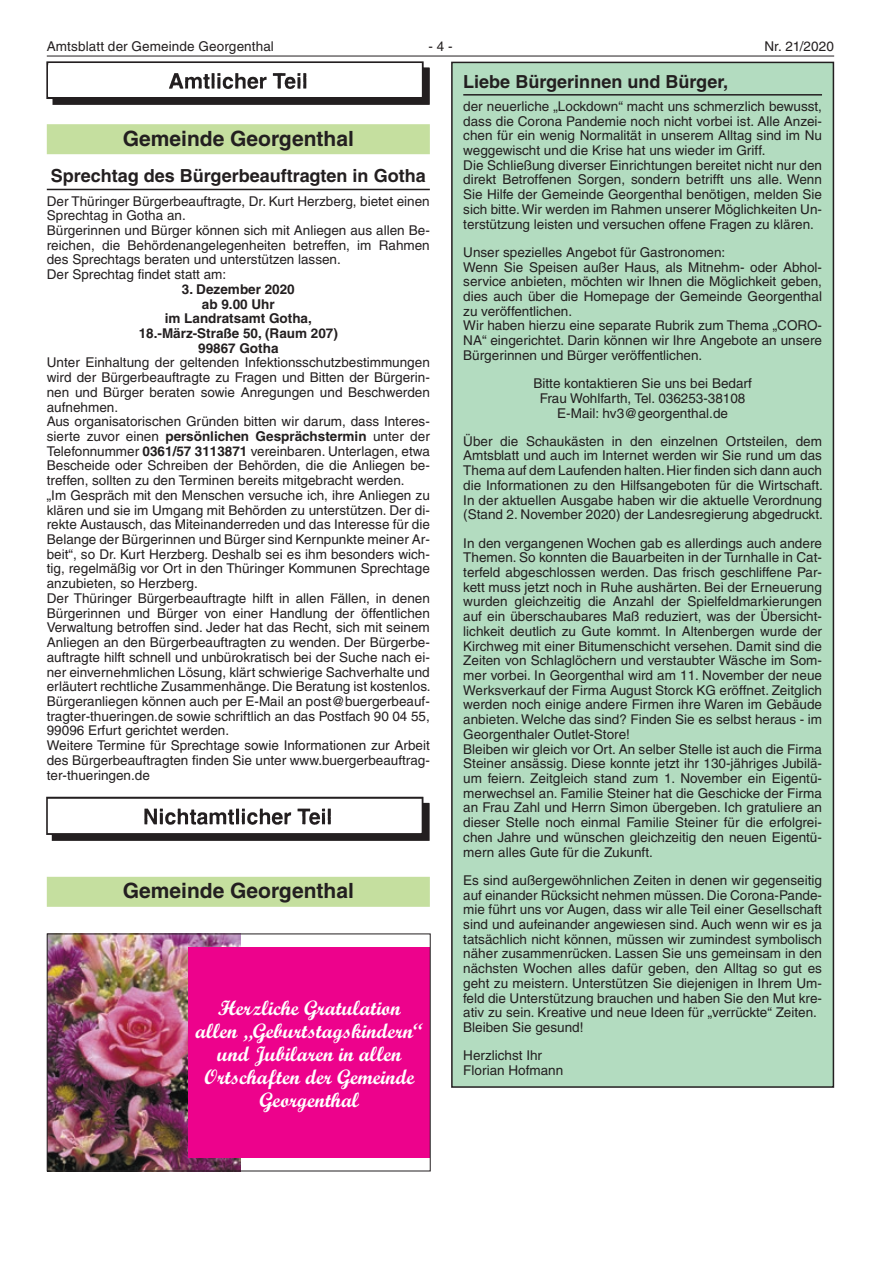
<style>
.page{position:relative;width:881px;height:1263px;background:#fff}
.page>*{position:absolute;margin:0;border:0;box-sizing:border-box;transform-origin:0 0}
.t1{font:700 21px/23px "Script";color:#fff;text-align:center}
.Negativbalken{font:700 21px "Helvetica LT";color:#231f20}
.Überschrift{font:700 18px "Helvetica LT";color:#231f20}
.t2{font:13.5px/14.7px "Helvetica LT";color:#231f20;text-align:justify}
.t3{font:700 13.5px "Helvetica LT";color:#231f20}
.s1{font-weight:700}
</style>
<div class="page">
<hr style="left:47px;top:56px;width:786px;height:1px;background:#231f20">
<div style="left:451px;top:62px;width:382px;height:1025px;background:#b3dcc0"></div>
<hr style="left:463px;top:94px;width:358px;height:2px;background:#231f20">
<div style="left:451px;top:62px;width:382px;height:1026px;border:2px solid #231f20"></div>
<div style="left:47px;top:124px;width:382px;height:30px;background:#c5df9f"></div>
<hr style="left:47px;top:189px;width:382px;height:1px;background:#231f20">
<div style="left:47px;top:877px;width:382px;height:30px;background:#c5df9f"></div>
<img style="left:47px;top:62px;width:382px;height:43px">
<img style="left:47px;top:797px;width:382px;height:44px">
<img style="left:49px;top:935px;width:191px;height:234px">
<div style="left:188px;top:947px;width:242px;height:211px;background:#ed028c"></div>
<div style="left:47px;top:933px;width:383px;height:238px;border:1px solid #231f20"></div>
<p class="t2" style="left:47px;top:39px;width:228px">Amtsblatt der Gemeinde Georgenthal</p>
<p class="t2" style="left:428px;top:39px;width:26px">- 4 -</p>
<p class="t2" style="left:764px;top:39px;width:71px">Nr. 21/2020</p>
<p class="Überschrift" style="left:463px;top:70px;width:266px">Liebe Bürgerinnen und Bürger,</p>
<p class="t2" style="left:463px;top:99px;width:360px">der neuerliche „Lockdown“ macht uns schmerzlich bewusst, dass die Corona Pandemie noch nicht vorbei ist. Alle Anzei&shy;chen für ein wenig Normalität in unserem Alltag sind im Nu weggewischt und die Krise hat uns wieder im Griff.</p>
<p class="t2" style="left:463px;top:158px;width:360px">Die Schließung diverser Einrichtungen bereitet nicht nur den direkt Betroffenen Sorgen, sondern betrifft uns alle. Wenn Sie Hilfe der Gemeinde Georgenthal benötigen, melden Sie sich bitte. Wir werden im Rahmen unserer Möglichkeiten Un&shy;terstützung leisten und versuchen offene Fragen zu klären.</p>
<p class="t2" style="left:463px;top:245px;width:263px">Unser spezielles Angebot für Gastronomen:</p>
<p class="t2" style="left:463px;top:259px;width:360px">Wenn Sie Speisen außer Haus, als Mitnehm- oder Abhol&shy;service anbieten, möchten wir Ihnen die Möglichkeit geben, dies auch über die Homepage der Gemeinde Georgenthal zu veröffentlichen.</p>
<p class="t2" style="left:463px;top:318px;width:360px">Wir haben hierzu eine separate Rubrik zum Thema „CORO-NA“ eingerichtet. Darin können wir Ihre Angebote an unsere Bürgerinnen und Bürger veröffentlichen.</p>
<p class="t2" style="left:533px;top:376px;width:220px">Bitte kontaktieren Sie uns bei Bedarf</p>
<p class="t2" style="left:539px;top:391px;width:207px">Frau Wohlfarth, Tel. 036253-38108</p>
<p class="t2" style="left:557px;top:405px;width:172px">E-Mail: hv3@georgenthal.de</p>
<p class="t2" style="left:463px;top:434px;width:361px">Über die Schaukästen in den einzelnen Ortsteilen, dem Amtsblatt und auch im Internet werden wir Sie rund um das Thema auf dem Laufenden halten. Hier finden sich dann auch die Informationen zu den Hilfsangeboten für die Wirtschaft.<br>In der aktuellen Ausgabe haben wir die aktuelle Verordnung (Stand 2. November 2020) der Landesregierung abgedruckt.</p>
<p class="t2" style="left:463px;top:535px;width:360px">In den vergangenen Wochen gab es allerdings auch andere Themen. So konnten die Bauarbeiten in der Turnhalle in Cat&shy;terfeld abgeschlossen werden. Das frisch geschliffene Par&shy;kett muss jetzt noch in Ruhe aushärten. Bei der Erneuerung wurden gleichzeitig die Anzahl der Spielfeldmarkierungen auf ein überschaubares Maß reduziert, was der Übersicht&shy;lichkeit deutlich zu Gute kommt. In Altenbergen wurde der Kirchweg mit einer Bitumenschicht versehen. Damit sind die Zeiten von Schlaglöchern und verstaubter Wäsche im Som&shy;mer vorbei. In Georgenthal wird am 11. November der neue Werksverkauf der Firma August Storck KG eröffnet. Zeitglich werden noch einige andere Firmen ihre Waren im Gebäude anbieten. Welche das sind? Finden Sie es selbst heraus - im Georgenthaler Outlet-Store!</p>
<p class="t2" style="left:463px;top:741px;width:360px">Bleiben wir gleich vor Ort. An selber Stelle ist auch die Firma Steiner ansässig. Diese konnte jetzt ihr 130-jähriges Jubilä&shy;um feiern. Zeitgleich stand zum 1. November ein Eigentü&shy;merwechsel an. Familie Steiner hat die Geschicke der Firma an Frau Zahl und Herrn Simon übergeben. Ich gratuliere an dieser Stelle noch einmal Familie Steiner für die erfolgrei&shy;chen Jahre und wünschen gleichzeitig den neuen Eigentü&shy;mern alles Gute für die Zukunft.</p>
<p class="t2" style="left:463px;top:873px;width:360px">Es sind außergewöhnlichen Zeiten in denen wir gegenseitig auf einander Rücksicht nehmen müssen. Die Corona-Pande&shy;mie führt uns vor Augen, dass wir alle Teil einer Gesellschaft sind und aufeinander angewiesen sind. Auch wenn wir es ja tatsächlich nicht können, müssen wir zumindest symbolisch näher zusammenrücken. Lassen Sie uns gemeinsam in den nächsten Wochen alles dafür geben, den Alltag so gut es geht zu meistern. Unterstützen Sie diejenigen in Ihrem Um&shy;feld die Unterstützung brauchen und haben Sie den Mut kre&shy;ativ zu sein. Kreative und neue Ideen für „verrückte“ Zeiten.</p>
<p class="t2" style="left:463px;top:1020px;width:122px">Bleiben Sie gesund!</p>
<p class="t2" style="left:463px;top:1048px;width:80px">Herzlichst Ihr</p>
<p class="t2" style="left:463px;top:1063px;width:101px">Florian Hofmann</p>
<p class="Negativbalken" style="left:123px;top:125px;width:232px">Gemeinde Georgenthal</p>
<p class="Überschrift" style="left:51px;top:165px;width:376px">Sprechtag des Bürgerbeauftragten in Gotha</p>
<p class="t2" style="left:47px;top:193px;width:384px">Der Thüringer Bürgerbeauftragte, Dr. Kurt Herzberg, bietet einen<br>Sprechtag in Gotha an.</p>
<p class="t2" style="left:47px;top:223px;width:384px">Bürgerinnen und Bürger können sich mit Anliegen aus allen Be&shy;reichen, die Behördenangelegenheiten betreffen, im Rahmen des Sprechtags beraten und unterstützen lassen.</p>
<p class="t2" style="left:47px;top:267px;width:181px">Der Sprechtag findet statt am:</p>
<p class="t3" style="left:182px;top:281px;width:114px">3. Dezember 2020</p>
<p class="t3" style="left:202px;top:296px;width:74px">ab 9.00 Uhr</p>
<p class="t3" style="left:165px;top:310px;width:149px">im Landratsamt Gotha,</p>
<p class="t3" style="left:139px;top:325px;width:201px">18.-März-Straße 50, (Raum 207)</p>
<p class="t3" style="left:198px;top:340px;width:82px">99867 Gotha</p>
<p class="t2" style="left:47px;top:355px;width:384px">Unter Einhaltung der geltenden Infektionsschutzbestimmungen wird der Bürgerbeauftragte zu Fragen und Bitten der Bürgerin&shy;nen und Bürger beraten sowie Anregungen und Beschwerden aufnehmen.</p>
<p class="t2" style="left:47px;top:414px;width:384px">Aus organisatorischen Gründen bitten wir darum, dass Interes&shy;sierte zuvor einen <span class="s1">persönlichen Gesprächstermin</span> unter der Telefonnummer <span class="s1">0361/57 3113871</span> vereinbaren. Unterlagen, etwa Bescheide oder Schreiben der Behörden, die die Anliegen be&shy;treffen, sollten zu den Terminen bereits mitgebracht werden.</p>
<p class="t2" style="left:47px;top:488px;width:384px">„Im Gespräch mit den Menschen versuche ich, ihre Anliegen zu klären und sie im Umgang mit Behörden zu unterstützen. Der di&shy;rekte Austausch, das Miteinanderreden und das Interesse für die Belange der Bürgerinnen und Bürger sind Kernpunkte meiner Ar&shy;beit“, so Dr. Kurt Herzberg. Deshalb sei es ihm besonders wich&shy;tig, regelmäßig vor Ort in den Thüringer Kommunen Sprechtage anzubieten, so Herzberg.</p>
<p class="t2" style="left:47px;top:591px;width:385px">Der Thüringer Bürgerbeauftragte hilft in allen Fällen, in denen Bürgerinnen und Bürger von einer Handlung der öffentlichen Verwaltung betroffen sind. Jeder hat das Recht, sich mit seinem Anliegen an den Bürgerbeauftragten zu wenden. Der Bürgerbe&shy;auftragte hilft schnell und unbürokratisch bei der Suche nach ei&shy;ner einvernehmlichen Lösung, klärt schwierige Sachverhalte und erläutert rechtliche Zusammenhänge. Die Beratung ist kostenlos.</p>
<p class="t2" style="left:47px;top:694px;width:384px">Bürgeranliegen können auch per E-Mail an post@buergerbeauf&shy;tragter-thueringen.de sowie schriftlich an das Postfach 90 04 55, 99096 Erfurt gerichtet werden.</p>
<p class="t2" style="left:47px;top:738px;width:384px">Weitere Termine für Sprechtage sowie Informationen zur Arbeit des Bürgerbeauftragten finden Sie unter www.buergerbeauftrag&shy;ter-thueringen.de</p>
<p class="Negativbalken" style="left:123px;top:878px;width:232px">Gemeinde Georgenthal</p>
<p class="t1" style="left:195px;top:996px;width:229px">Herzliche Gratulation allen „Geburtstagskindern“</p>
<p class="t1" style="left:217px;top:1042px;width:186px">und Jubilaren in allen</p>
<p class="t1" style="left:204px;top:1065px;width:212px">Ortschaften der Gemeinde</p>
<p class="t1" style="left:259px;top:1088px;width:101px">Georgenthal</p>
</div>
